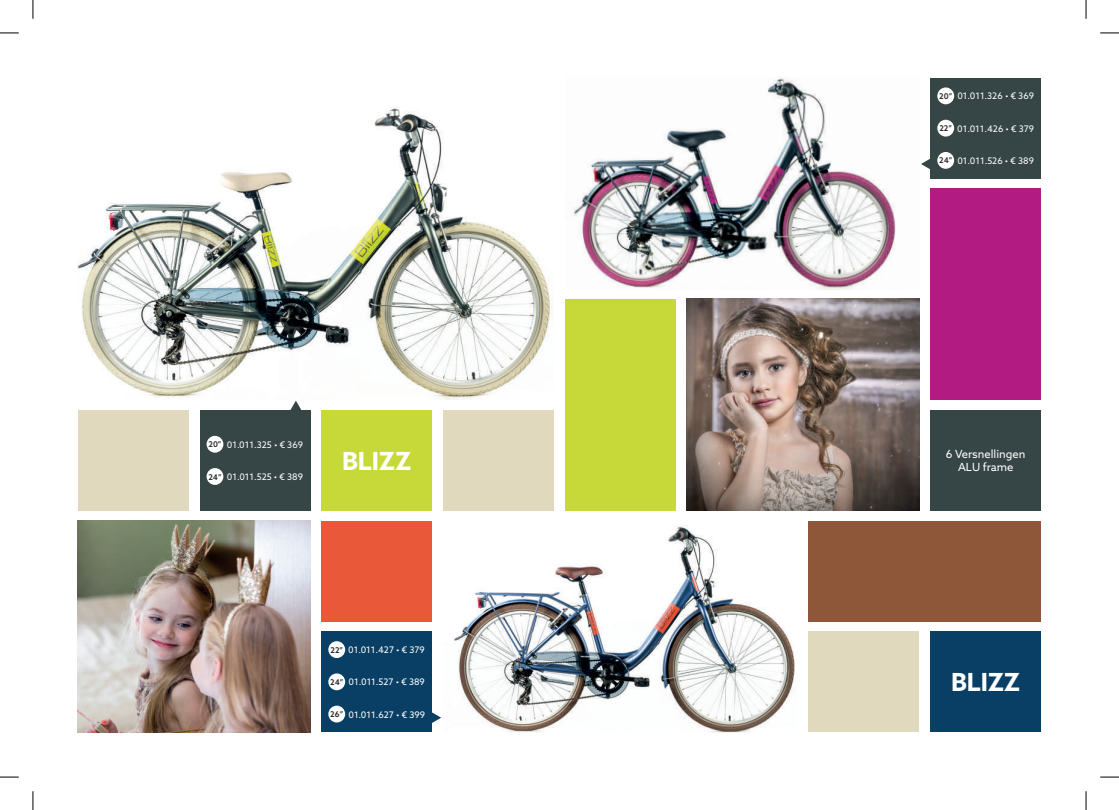
<style>
.page{position:relative;width:1119px;height:810px;background:#fff}
.page>*{position:absolute;margin:0;border:0;box-sizing:border-box;transform-origin:0 0}
.t1{font:700 25px "Azo Sans";color:#fff}
.t2{font:11.25px "Azo Sans";color:#fff}
.t3{font:9px "Azo Sans";color:#fff}
.s1{font-weight:500;font-size:7.88px;color:#231f20}
</style>
<div class="page">
<img style="left:686px;top:299px;width:233px;height:211px">
<svg style="left:432px;top:712px;width:9px;height:11px"></svg>
<svg style="left:290px;top:401px;width:11px;height:9px"></svg>
<div style="left:200px;top:410px;width:110px;height:101px;background:#364545"></div>
<div style="left:78px;top:410px;width:110px;height:101px;background:#e0d9bd"></div>
<div style="left:808px;top:521px;width:232px;height:100px;background:#8f573a"></div>
<div style="left:930px;top:78px;width:110px;height:100px;background:#364545"></div>
<div style="left:930px;top:189px;width:110px;height:211px;background:#b21c82"></div>
<div style="left:930px;top:410px;width:110px;height:101px;background:#364545"></div>
<div style="left:930px;top:632px;width:110px;height:100px;background:#093f64"></div>
<img style="left:573px;top:78px;width:323px;height:211px">
<img style="left:453px;top:525px;width:342px;height:207px">
<img style="left:78px;top:521px;width:232px;height:211px">
<div style="left:206px;top:436px;width:17px;height:17px;background:#fff;border-radius:50%"></div>
<div style="left:206px;top:468px;width:17px;height:17px;background:#fff;border-radius:50%"></div>
<div style="left:321px;top:410px;width:111px;height:101px;background:#c7d939"></div>
<div style="left:321px;top:632px;width:111px;height:100px;background:#093f64"></div>
<div style="left:328px;top:641px;width:17px;height:17px;background:#fff;border-radius:50%"></div>
<div style="left:328px;top:673px;width:17px;height:17px;background:#fff;border-radius:50%"></div>
<div style="left:328px;top:706px;width:17px;height:16px;background:#fff;border-radius:50%"></div>
<div style="left:565px;top:299px;width:110px;height:212px;background:#c7d939"></div>
<img style="left:78px;top:107px;width:472px;height:293px">
<div style="left:937px;top:87px;width:16px;height:17px;background:#fff;border-radius:50%"></div>
<div style="left:937px;top:120px;width:16px;height:17px;background:#fff;border-radius:50%"></div>
<div style="left:937px;top:152px;width:16px;height:17px;background:#fff;border-radius:50%"></div>
<svg style="left:921px;top:159px;width:9px;height:10px"></svg>
<div style="left:808px;top:632px;width:111px;height:100px;background:#e0d9bd"></div>
<div style="left:321px;top:521px;width:110px;height:100px;background:#e95839"></div>
<div style="left:443px;top:410px;width:110px;height:101px;background:#e0d9bd"></div>
<svg style="left:0;top:32px;width:19px;height:2px"></svg>
<svg style="left:1100px;top:32px;width:18px;height:2px"></svg>
<svg style="left:0;top:776px;width:19px;height:2px"></svg>
<svg style="left:1100px;top:776px;width:18px;height:2px"></svg>
<svg style="left:32px;top:0;width:2px;height:19px"></svg>
<svg style="left:32px;top:791px;width:2px;height:19px"></svg>
<svg style="left:1085px;top:0;width:1px;height:19px"></svg>
<svg style="left:1085px;top:791px;width:1px;height:19px"></svg>
<p class="t3" style="left:939px;top:90px;width:96px"><span class="s1">20”</span> 01.011.326 • € 369</p>
<p class="t3" style="left:939px;top:123px;width:96px"><span class="s1">22”</span> 01.011.426 • € 379</p>
<p class="t3" style="left:938px;top:155px;width:96px"><span class="s1">24”</span> 01.011.526 • € 389</p>
<p class="t3" style="left:208px;top:439px;width:96px"><span class="s1">20”</span> 01.011.325 • € 369</p>
<p class="t3" style="left:208px;top:471px;width:96px"><span class="s1">24”</span> 01.011.525 • € 389</p>
<p class="t2" style="left:945px;top:447px;width:81px">6 Versnellingen</p>
<h1 class="t1" style="left:342px;top:444px;width:71px">BLIZZ</h1>
<p class="t2" style="left:957px;top:460px;width:57px">ALU frame</p>
<p class="t3" style="left:330px;top:644px;width:96px"><span class="s1">22”</span> 01.011.427 • € 379</p>
<p class="t3" style="left:330px;top:676px;width:96px"><span class="s1">24”</span> 01.011.527 • € 389</p>
<p class="t3" style="left:330px;top:708px;width:96px"><span class="s1">26”</span> 01.011.627 • € 399</p>
<h1 class="t1" style="left:950px;top:666px;width:71px">BLIZZ</h1>
</div>
